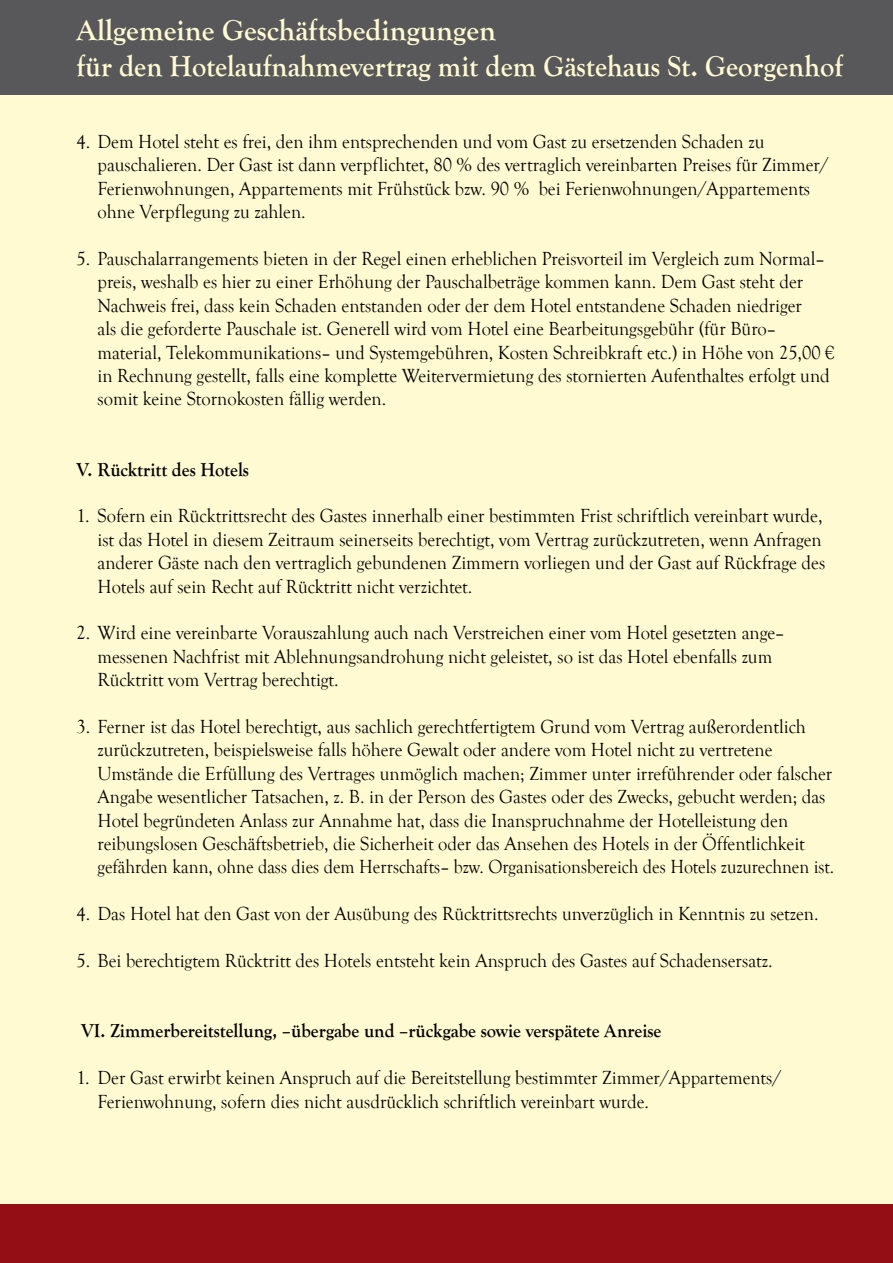
<style>
.page{position:relative;width:893px;height:1263px;background:#fffad1}
.page>*{position:absolute;margin:0;border:0;box-sizing:border-box;transform-origin:0 0}
.t1{font:700 30px/36px "Goudy Old Style T";color:#fffad1}
.t2{font:19.5px/23.4px "Goudy Old Style T";color:#000;scale:.95 1}
.t3{font:700 19.5px "Goudy Old Style T";color:#000;scale:.95 1}
</style>
<div class="page">
<div style="left:0;top:1204px;width:893px;height:59px;background:#940e15"></div>
<div style="left:0;top:0;width:893px;height:94px;background:#58585a"></div>
<h1 class="t1" style="left:77px;top:12px;width:768px">Allgemeine Geschäftsbedingungen<br>für den Hotelaufnahmevertrag mit dem Gästehaus St. Georgenhof</h1>
<p class="t2" style="left:98px;top:130px;width:771px;text-indent:-21px">4. Dem Hotel steht es frei, den ihm entsprechenden und vom Gast zu ersetzenden Schaden zu pauschalieren. Der Gast ist dann verpflichtet, 80 % des vertraglich vereinbarten Preises für Zimmer/ Ferienwohnungen, Appartements mit Frühstück bzw. 90 % bei Ferienwohnungen/Appartements ohne Verpflegung zu zahlen.</p>
<p class="t2" style="left:98px;top:247px;width:777px;text-indent:-21px">5. Pauschalarrangements bieten in der Regel einen erheblichen Preisvorteil im Vergleich zum Normal– preis, weshalb es hier zu einer Erhöhung der Pauschalbeträge kommen kann. Dem Gast steht der Nachweis frei, dass kein Schaden entstanden oder der dem Hotel entstandene Schaden niedriger<br>als die geforderte Pauschale ist. Generell wird vom Hotel eine Bearbeitungsgebühr (für Büro– material, Telekommunikations– und Systemgebühren, Kosten Schreibkraft etc.) in Höhe von 25,00 € in Rechnung gestellt, falls eine komplette Weitervermietung des stornierten Aufenthaltes erfolgt und somit keine Stornokosten fällig werden.</p>
<p class="t3" style="left:77px;top:458px;width:183px">V. Rücktritt des Hotels</p>
<p class="t2" style="left:98px;top:505px;width:767px;text-indent:-21px">1. Sofern ein Rücktrittsrecht des Gastes innerhalb einer bestimmten Frist schriftlich vereinbart wurde, ist das Hotel in diesem Zeitraum seinerseits berechtigt, vom Vertrag zurückzutreten, wenn Anfragen anderer Gäste nach den vertraglich gebundenen Zimmern vorliegen und der Gast auf Rückfrage des Hotels auf sein Recht auf Rücktritt nicht verzichtet.</p>
<p class="t2" style="left:98px;top:622px;width:725px;text-indent:-21px">2. Wird eine vereinbarte Vorauszahlung auch nach Verstreichen einer vom Hotel gesetzten ange– messenen Nachfrist mit Ablehnungsandrohung nicht geleistet, so ist das Hotel ebenfalls zum<br>Rücktritt vom Vertrag berechtigt.</p>
<p class="t2" style="left:98px;top:715px;width:777px;text-indent:-21px">3. Ferner ist das Hotel berechtigt, aus sachlich gerechtfertigtem Grund vom Vertrag außerordentlich zurückzutreten, beispielsweise falls höhere Gewalt oder andere vom Hotel nicht zu vertretene Umstände die Erfüllung des Vertrages unmöglich machen; Zimmer unter irreführender oder falscher Angabe wesentlicher Tatsachen, z. B. in der Person des Gastes oder des Zwecks, gebucht werden; das Hotel begründeten Anlass zur Annahme hat, dass die Inanspruchnahme der Hotelleistung den reibungslosen Geschäftsbetrieb, die Sicherheit oder das Ansehen des Hotels in der Öffentlichkeit gefährden kann, ohne dass dies dem Herrschafts– bzw. Organisationsbereich des Hotels zuzurechnen ist.</p>
<p class="t2" style="left:77px;top:903px;width:782px">4. Das Hotel hat den Gast von der Ausübung des Rücktrittsrechts unverzüglich in Kenntnis zu setzen.</p>
<p class="t2" style="left:77px;top:949px;width:734px">5. Bei berechtigtem Rücktritt des Hotels entsteht kein Anspruch des Gastes auf Schadensersatz.</p>
<p class="t3" style="left:81px;top:1020px;width:612px">VI. Zimmerbereitstellung, –übergabe und –rückgabe sowie verspätete Anreise</p>
<p class="t2" style="left:98px;top:1066px;width:721px;text-indent:-21px">1. Der Gast erwirbt keinen Anspruch auf die Bereitstellung bestimmter Zimmer/Appartements/<br>Ferienwohnung, sofern dies nicht ausdrücklich schriftlich vereinbart wurde.</p>
</div>
